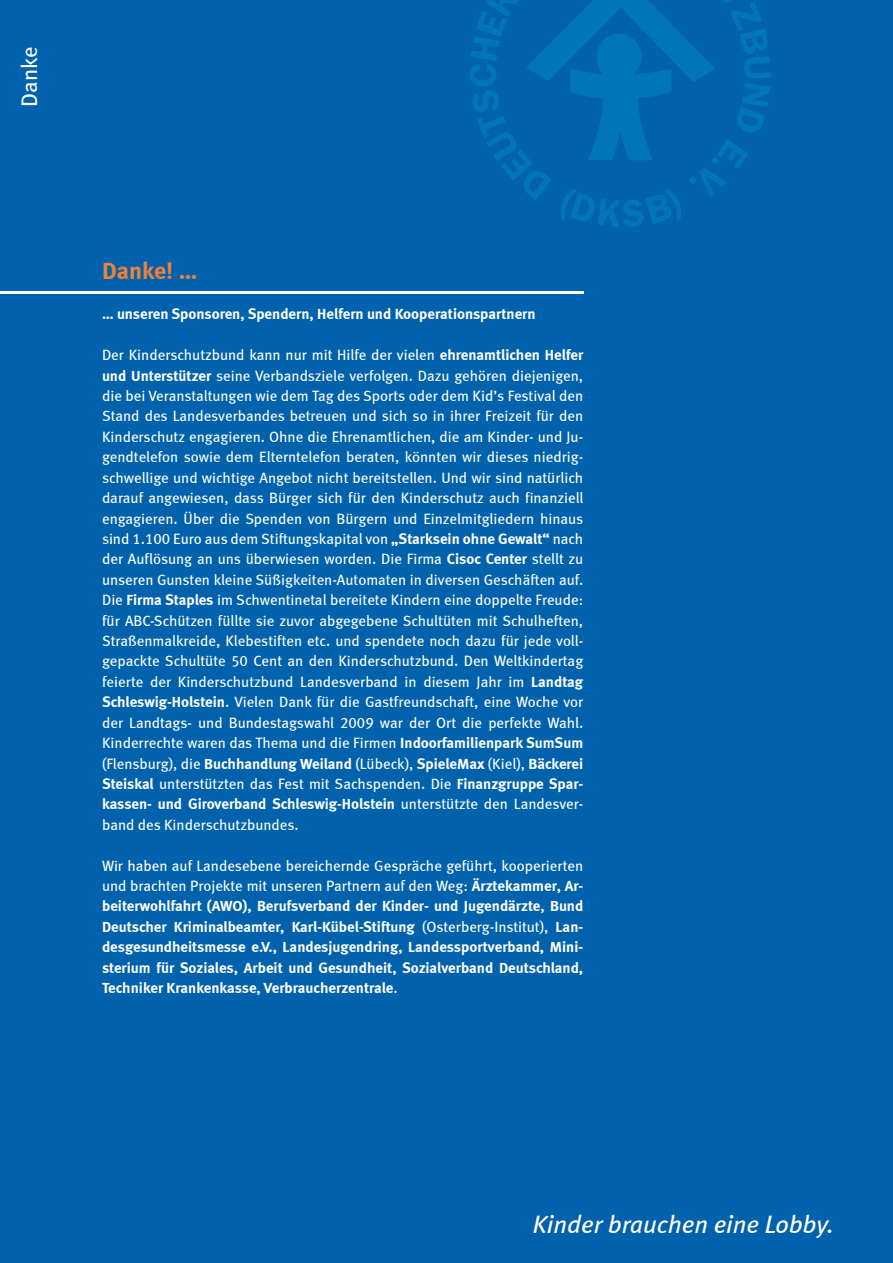
<style>
.page{position:relative;width:893px;height:1263px;background:#0062ac}
.page>*{position:absolute;margin:0;border:0;box-sizing:border-box;transform-origin:0 0}
.t1{font:italic 25.2px "Meta Book LF";color:#fff}
.t2{font:24px "Meta Bold LF";color:#ee813c}
.t3{font:22.5px "Meta Book LF";color:#fff}
.t4{font:15px/20.4px "Meta Book LF";color:#fff;text-align:justify}
.t5{font:15px/20.4px "Meta Bold LF";color:#fff;text-align:justify}
.s1{font-family:"Meta Bold LF"}
.s2{font-family:"Meta Book LF"}
</style>
<div class="page">
<img style="left:470px;top:0;width:301px;height:227px">
<hr style="left:0;top:291px;width:583px;height:3px;background:#fff">
<h3 class="t3" style="left:16px;top:107px;width:62px;rotate:-90deg">Danke</h3>
<h2 class="t2" style="left:102px;top:256px;width:97px">Danke! …</h2>
<p class="t5" style="left:102px;top:304px;width:435px">… unseren Sponsoren, Spendern, Helfern und Kooperationspartnern</p>
<p class="t4" style="left:102px;top:345px;width:483px">Der Kinderschutzbund kann nur mit Hilfe der vielen <span class="s1">ehrenamtlichen Helfer und Unterstützer</span> seine Verbandsziele verfolgen. Dazu gehören diejenigen, die bei Veranstaltungen wie dem Tag des Sports oder dem Kid’s Festival den Stand des Landesverbandes betreuen und sich so in ihrer Freizeit für den Kinderschutz engagieren. Ohne die Ehrenamtlichen, die am Kinder- und Ju&shy;gendtelefon sowie dem Elterntelefon beraten, könnten wir dieses niedrig&shy;schwellige und wichtige Angebot nicht bereitstellen. Und wir sind natürlich darauf angewiesen, dass Bürger sich für den Kinderschutz auch finanziell engagieren. Über die Spenden von Bürgern und Einzelmitgliedern hinaus sind 1.100 Euro aus dem Stiftungskapital von <span class="s1">„Starksein ohne Gewalt“</span> nach der Auflösung an uns überwiesen worden. Die Firma <span class="s1">Cisoc Center</span> stellt zu unseren Gunsten kleine Süßigkeiten-Automaten in diversen Geschäften auf.<br>Die <span class="s1">Firma Staples</span> im Schwentinetal bereitete Kindern eine doppelte Freude: für ABC-Schützen füllte sie zuvor abgegebene Schultüten mit Schulheften, Straßenmalkreide, Klebestiften etc. und spendete noch dazu für jede voll&shy;gepackte Schultüte 50 Cent an den Kinderschutzbund. Den Weltkindertag feierte der Kinderschutzbund Landesverband in diesem Jahr im <span class="s1">Landtag Schleswig-Holstein</span>. Vielen Dank für die Gastfreundschaft, eine Woche vor der Landtags- und Bundestagswahl 2009 war der Ort die perfekte Wahl.<br>Kinderrechte waren das Thema und die Firmen <span class="s1">Indoorfamilienpark SumSum</span></p>
<p class="t5" style="left:102px;top:753px;width:483px"><span class="s2">(Flensburg), die</span> Buchhandlung Weiland <span class="s2">(Lübeck),</span> SpieleMax <span class="s2">(Kiel),</span> Bäckerei</p>
<p class="t4" style="left:102px;top:773px;width:483px"><span class="s1">Steiskal</span> unterstützten das Fest mit Sachspenden. Die <span class="s1">Finanzgruppe Spar-</span></p>
<p class="t5" style="left:102px;top:794px;width:483px">kassen- und Giroverband Schleswig-Holstein <span class="s2">unterstützte den Landesver-</span></p>
<p class="t4" style="left:102px;top:814px;width:198px">band des Kinderschutzbundes.</p>
<p class="t4" style="left:102px;top:855px;width:483px">Wir haben auf Landesebene bereichernde Gespräche geführt, kooperierten und brachten Projekte mit unseren Partnern auf den Weg: <span class="s1">Ärztekammer, Ar-</span></p>
<p class="t5" style="left:102px;top:896px;width:483px">beiterwohlfahrt (AWO), Berufsverband der Kinder- und Jugendärzte, Bund Deutscher Kriminalbeamter, Karl-Kübel-Stiftung <span class="s2">(Osterberg-Institut),</span> Lan&shy;desgesundheitsmesse e.V., Landesjugendring, Landessportverband, Mini&shy;sterium für Soziales, Arbeit und Gesundheit, Sozialverband Deutschland, Techniker Krankenkasse, Verbraucherzentrale<span class="s2">.</span></p>
<h1 class="t1" style="left:533px;top:1209px;width:303px">Kinder brauchen eine Lobby.</h1>
</div>
